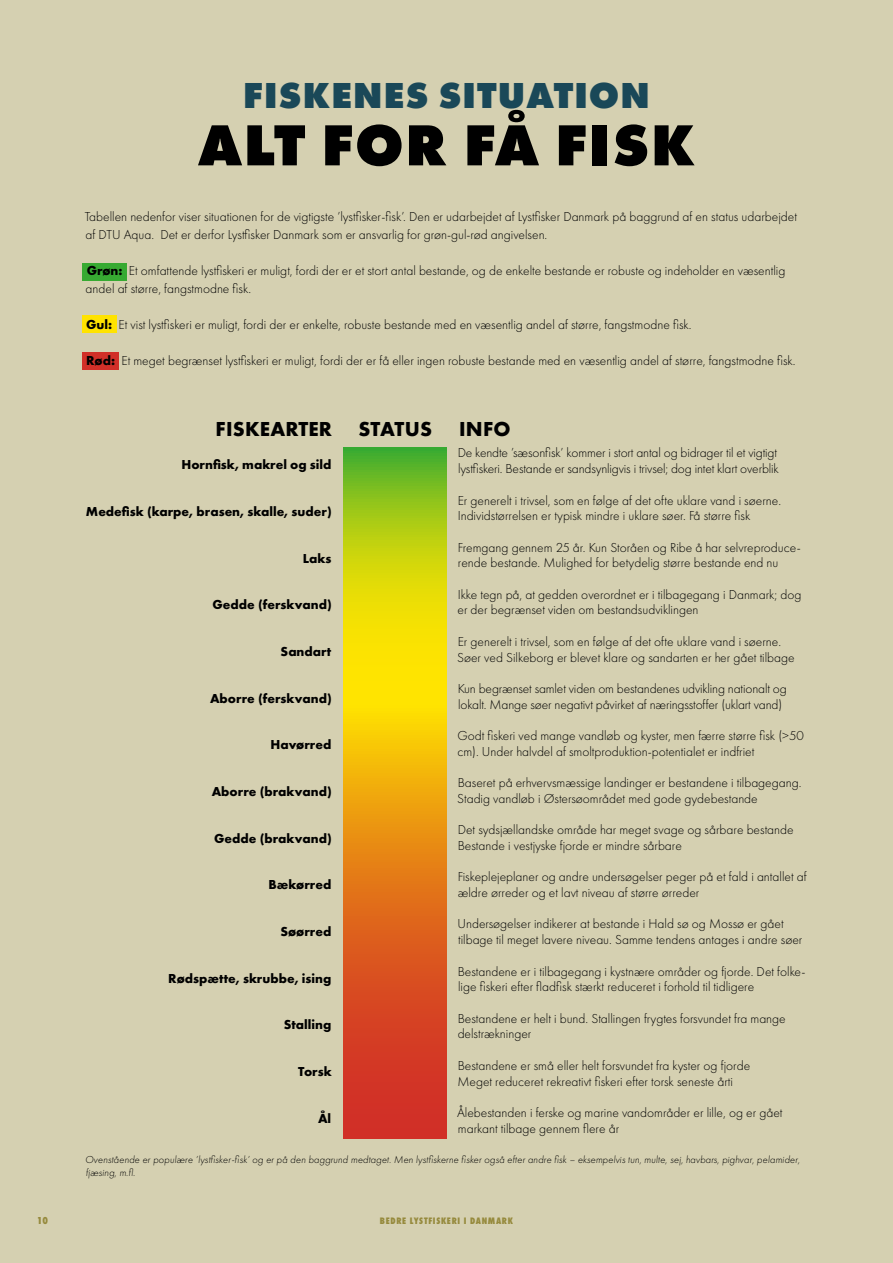
<style>
.page{position:relative;width:893px;height:1263px;background:#d5d0b1}
.page>*{position:absolute;margin:0;border:0;box-sizing:border-box;transform-origin:0 0}
.t1{font:800 60px "Futura PT";letter-spacing:.02em;color:#000}
.t2{font:800 37.5px "Futura PT";letter-spacing:.02em;color:#1a4858}
.t3{font:700 21px "Futura PT";letter-spacing:.01em;color:#000}
.t4{font:300 13.5px/15.8px "Futura PT";color:#000}
.t5{font:700 13.5px "Futura PT";color:#000}
.t6{font:italic 300 10.5px/12.6px "Futura PT";letter-spacing:.01em;color:#000}
.t7{font:800 10.5px "Futura PT Cond";color:#968a3d}
.t8{font:800 9.75px "Futura PT Cond";letter-spacing:.07em;color:#968a3d}
.s1{font-weight:700}
</style>
<div class="page">
<div style="left:82px;top:352px;width:37px;height:17px;background:#d12f28"></div>
<div style="left:82px;top:316px;width:35px;height:17px;background:#ffe300"></div>
<div style="left:82px;top:263px;width:44px;height:17px;background:#37aa32"></div>
<svg style="left:344px;top:447px;width:103px;height:691px;background:#d79614"></svg>
<h2 class="t2" style="left:243px;top:72px;width:409px">FISKENES SITUATION</h2>
<h1 class="t1" style="left:198px;top:107px;width:499px">ALT FOR FÅ FISK</h1>
<p class="t4" style="left:85px;top:208px;width:714px;line-height:18px">Tabellen nedenfor viser situationen for de vigtigste ’lystfisker-fisk’. Den er udarbejdet af Lystfisker Danmark på baggrund af en status udarbejdet af DTU Aqua. Det er derfor Lystfisker Danmark som er ansvarlig for grøn-gul-rød angivelsen.</p>
<p class="t4" style="left:86px;top:262px;width:701px;line-height:18px"><span class="s1">Grøn:</span> Et omfattende lystfiskeri er muligt, fordi der er et stort antal bestande, og de enkelte bestande er robuste og indeholder en væsentlig andel af større, fangstmodne fisk.</p>
<p class="t4" style="left:86px;top:317px;width:607px"><span class="s1">Gul:</span> Et vist lystfiskeri er muligt, fordi der er enkelte, robuste bestande med en væsentlig andel af større, fangstmodne fisk.</p>
<p class="t4" style="left:86px;top:353px;width:711px"><span class="s1">Rød:</span> Et meget begrænset lystfiskeri er muligt, fordi der er få eller ingen robuste bestande med en væsentlig andel af større, fangstmodne fisk.</p>
<h3 class="t3" style="left:216px;top:415px;width:118px">FISKEARTER</h3>
<h3 class="t3" style="left:358px;top:415px;width:75px">STATUS</h3>
<h3 class="t3" style="left:459px;top:415px;width:53px">INFO</h3>
<p class="t4" style="left:458px;top:445px;width:323px">De kendte ’sæsonfisk’ kommer i stort antal og bidrager til et vigtigt lystfiskeri. Bestande er sandsynligvis i trivsel; dog intet klart overblik</p>
<p class="t4" style="left:458px;top:492px;width:325px">Er generelt i trivsel, som en følge af det ofte uklare vand i søerne.<br>Individstørrelsen er typisk mindre i uklare søer. Få større fisk</p>
<p class="t4" style="left:458px;top:539px;width:345px">Fremgang gennem 25 år. Kun Storåen og Ribe å har selvreproduce&shy;rende bestande. Mulighed for betydelig større bestande end nu</p>
<p class="t4" style="left:457px;top:586px;width:345px">Ikke tegn på, at gedden overordnet er i tilbagegang i Danmark; dog er der begrænset viden om bestandsudviklingen</p>
<p class="t4" style="left:457px;top:634px;width:339px">Er generelt i trivsel, som en følge af det ofte uklare vand i søerne.<br>Søer ved Silkeborg er blevet klare og sandarten er her gået tilbage</p>
<p class="t4" style="left:458px;top:681px;width:331px">Kun begrænset samlet viden om bestandenes udvikling nationalt og lokalt. Mange søer negativt påvirket af næringsstoffer (uklart vand)</p>
<p class="t4" style="left:457px;top:728px;width:348px">Godt fiskeri ved mange vandløb og kyster, men færre større fisk (&gt;50 cm). Under halvdel af smoltproduktion-potentialet er indfriet</p>
<p class="t4" style="left:457px;top:775px;width:346px">Baseret på erhvervsmæssige landinger er bestandene i tilbagegang.<br>Stadig vandløb i Østersøområdet med gode gydebestande</p>
<p class="t4" style="left:458px;top:822px;width:337px">Det sydsjællandske område har meget svage og sårbare bestande<br>Bestande i vestjyske fjorde er mindre sårbare</p>
<p class="t4" style="left:458px;top:869px;width:350px">Fiskeplejeplaner og andre undersøgelser peger på et fald i antallet af ældre ørreder og et lavt niveau af større ørreder</p>
<p class="t4" style="left:457px;top:916px;width:346px">Undersøgelser indikerer at bestande i Hald sø og Mossø er gået tilbage til meget lavere niveau. Samme tendens antages i andre søer</p>
<p class="t4" style="left:458px;top:963px;width:349px">Bestandene er i tilbagegang i kystnære områder og fjorde. Det folke&shy;lige fiskeri efter fladfisk stærkt reduceret i forhold til tidligere</p>
<p class="t4" style="left:458px;top:1010px;width:330px">Bestandene er helt i bund. Stallingen frygtes forsvundet fra mange delstrækninger</p>
<p class="t4" style="left:457px;top:1057px;width:294px">Bestandene er små eller helt forsvundet fra kyster og fjorde<br>Meget reduceret rekreativt fiskeri efter torsk seneste årti</p>
<p class="t4" style="left:457px;top:1105px;width:327px">Ålebestanden i ferske og marine vandområder er lille, og er gået markant tilbage gennem flere år</p>
<p class="t5" style="left:181px;top:456px;width:151px">Hornfisk, makrel og sild</p>
<p class="t5" style="left:86px;top:503px;width:247px">Medefisk (karpe, brasen, skalle, suder)</p>
<p class="t5" style="left:303px;top:549px;width:30px">Laks</p>
<p class="t5" style="left:213px;top:596px;width:121px">Gedde (ferskvand)</p>
<p class="t5" style="left:281px;top:643px;width:52px">Sandart</p>
<p class="t5" style="left:210px;top:689px;width:123px">Aborre (ferskvand)</p>
<p class="t5" style="left:270px;top:736px;width:62px">Havørred</p>
<p class="t5" style="left:212px;top:783px;width:122px">Aborre (brakvand)</p>
<p class="t5" style="left:214px;top:829px;width:119px">Gedde (brakvand)</p>
<p class="t5" style="left:268px;top:876px;width:64px">Bækørred</p>
<p class="t5" style="left:280px;top:923px;width:52px">Søørred</p>
<p class="t5" style="left:168px;top:969px;width:165px">Rødspætte, skrubbe, ising</p>
<p class="t5" style="left:284px;top:1016px;width:49px">Stalling</p>
<p class="t5" style="left:298px;top:1063px;width:35px">Torsk</p>
<p class="t5" style="left:318px;top:1109px;width:15px">Ål</p>
<p class="t6" style="left:85px;top:1153px;width:716px">Ovenstående er populære ’lystfisker-fisk’ og er på den baggrund medtaget. Men lystfiskerne fisker også efter andre fisk – eksempelvis tun, multe, sej, havbars, pighvar, pelamider, fjæsing, m.fl.</p>
<p class="t7" style="left:37px;top:1215px;width:13px">10</p>
<p class="t8" style="left:380px;top:1214px;width:135px">BEDRE LYSTFISKERI I DANMARK</p>
</div>
